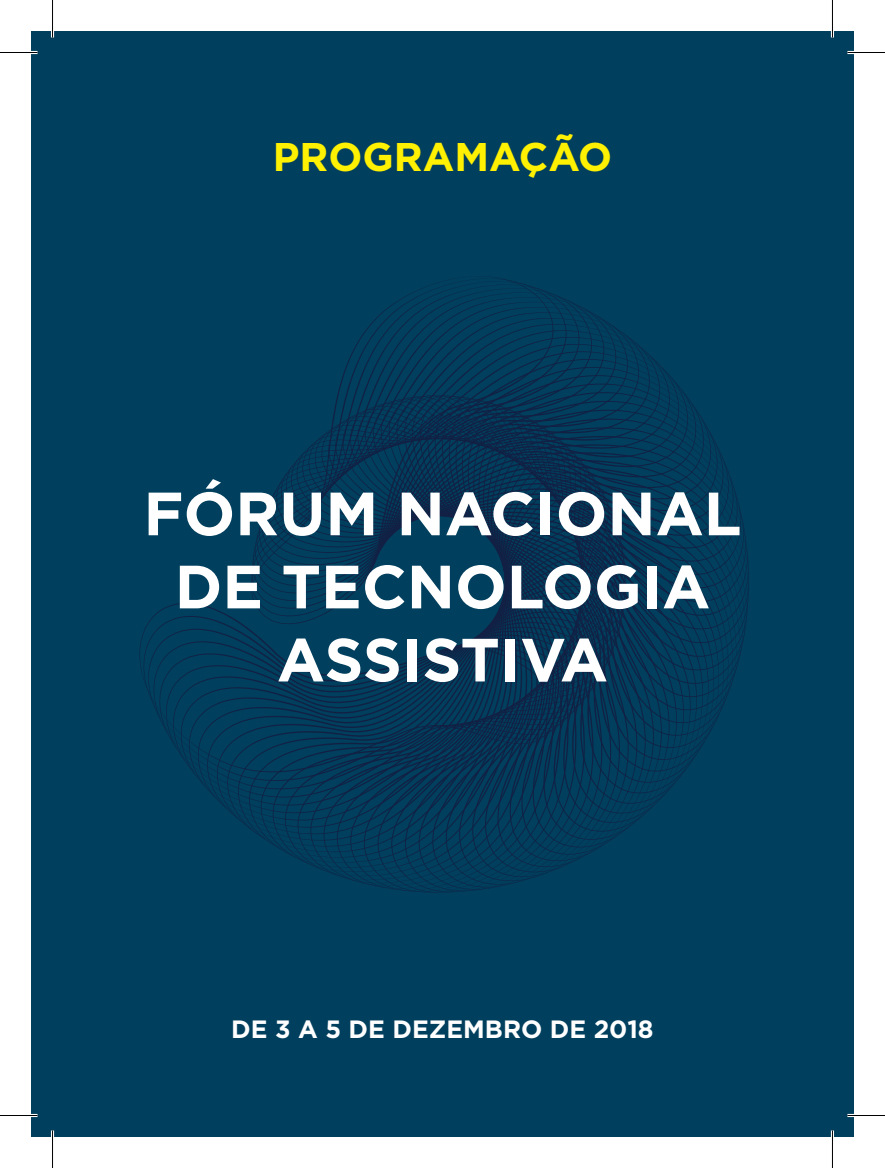
<style>
.page{position:relative;width:885px;height:1168px;background:#fff}
.page>*{position:absolute;margin:0;border:0;box-sizing:border-box;transform-origin:0 0}
.t1{font:700 61px/73px "Gotham";color:#fff;text-align:center}
.t2{font:700 40px "Gotham";color:#fff101}
.t3{font:700 25px "Gotham";color:#fff}
</style>
<div class="page">
<div style="left:31px;top:31px;width:822px;height:1106px;background:#003f5d"></div>
<svg style="left:249px;top:629px;width:12px;height:208px"></svg>
<svg style="left:261px;top:639px;width:12px;height:206px"></svg>
<svg style="left:273px;top:650px;width:12px;height:202px"></svg>
<svg style="left:285px;top:660px;width:12px;height:198px"></svg>
<svg style="left:297px;top:667px;width:13px;height:198px"></svg>
<svg style="left:310px;top:672px;width:13px;height:198px"></svg>
<svg style="left:323px;top:674px;width:13px;height:201px"></svg>
<svg style="left:336px;top:674px;width:14px;height:205px"></svg>
<svg style="left:350px;top:672px;width:14px;height:211px"></svg>
<svg style="left:364px;top:670px;width:13px;height:216px"></svg>
<svg style="left:377px;top:669px;width:72px;height:224px"></svg>
<svg style="left:391px;top:684px;width:75px;height:208px"></svg>
<svg style="left:405px;top:710px;width:68px;height:181px"></svg>
<svg style="left:418px;top:723px;width:70px;height:167px"></svg>
<svg style="left:432px;top:748px;width:72px;height:140px"></svg>
<svg style="left:445px;top:771px;width:72px;height:114px"></svg>
<svg style="left:459px;top:794px;width:75px;height:88px"></svg>
<svg style="left:473px;top:814px;width:171px;height:10px"></svg>
<svg style="left:467px;top:804px;width:188px;height:10px"></svg>
<svg style="left:461px;top:794px;width:204px;height:10px"></svg>
<svg style="left:455px;top:783px;width:220px;height:11px"></svg>
<svg style="left:448px;top:771px;width:237px;height:12px"></svg>
<svg style="left:441px;top:760px;width:252px;height:11px"></svg>
<svg style="left:434px;top:748px;width:267px;height:12px"></svg>
<svg style="left:427px;top:736px;width:281px;height:12px"></svg>
<svg style="left:420px;top:723px;width:295px;height:13px"></svg>
<svg style="left:412px;top:710px;width:309px;height:13px"></svg>
<svg style="left:404px;top:697px;width:323px;height:13px"></svg>
<svg style="left:396px;top:684px;width:336px;height:13px"></svg>
<svg style="left:388px;top:671px;width:348px;height:13px"></svg>
<svg style="left:380px;top:657px;width:359px;height:14px"></svg>
<svg style="left:423px;top:643px;width:320px;height:14px"></svg>
<svg style="left:465px;top:566px;width:284px;height:77px"></svg>
<svg style="left:465px;top:552px;width:283px;height:78px"></svg>
<svg style="left:566px;top:547px;width:181px;height:69px"></svg>
<svg style="left:579px;top:531px;width:167px;height:71px"></svg>
<svg style="left:604px;top:515px;width:140px;height:74px"></svg>
<svg style="left:628px;top:502px;width:113px;height:73px"></svg>
<svg style="left:650px;top:486px;width:88px;height:76px"></svg>
<svg style="left:670px;top:376px;width:10px;height:172px"></svg>
<svg style="left:660px;top:365px;width:10px;height:188px"></svg>
<svg style="left:650px;top:355px;width:10px;height:204px"></svg>
<svg style="left:639px;top:346px;width:11px;height:219px"></svg>
<svg style="left:628px;top:337px;width:11px;height:235px"></svg>
<svg style="left:616px;top:328px;width:12px;height:251px"></svg>
<svg style="left:604px;top:320px;width:12px;height:266px"></svg>
<svg style="left:592px;top:313px;width:12px;height:281px"></svg>
<svg style="left:579px;top:306px;width:13px;height:295px"></svg>
<svg style="left:566px;top:300px;width:13px;height:309px"></svg>
<svg style="left:553px;top:294px;width:13px;height:323px"></svg>
<svg style="left:251px;top:278px;width:302px;height:347px"></svg>
<hr style="left:0;top:51px;width:38px;height:3px;background:#fff">
<hr style="left:847px;top:51px;width:38px;height:3px;background:#fff">
<hr style="left:0;top:1114px;width:38px;height:3px;background:#fff">
<hr style="left:847px;top:1114px;width:38px;height:3px;background:#fff">
<hr style="left:51px;top:0;width:3px;height:38px;background:#fff">
<hr style="left:51px;top:1130px;width:3px;height:38px;background:#fff">
<hr style="left:830px;top:0;width:4px;height:38px;background:#fff">
<hr style="left:830px;top:1130px;width:4px;height:38px;background:#fff">
<hr style="left:0;top:52px;width:38px;height:1px;background:#000">
<hr style="left:847px;top:52px;width:38px;height:1px;background:#000">
<hr style="left:0;top:1115px;width:38px;height:1px;background:#000">
<hr style="left:847px;top:1115px;width:38px;height:1px;background:#000">
<hr style="left:52px;top:0;width:1px;height:38px;background:#000">
<hr style="left:52px;top:1130px;width:1px;height:38px;background:#000">
<hr style="left:832px;top:0;width:1px;height:38px;background:#000">
<hr style="left:832px;top:1130px;width:1px;height:38px;background:#000">
<p class="t2" style="left:273px;top:131px;width:341px">PROGRAMAÇÃO</p>
<p class="t1" style="left:143px;top:477px;width:599px">FÓRUM NACIONAL<br>DE TECNOLOGIA<br>ASSISTIVA</p>
<p class="t3" style="left:231px;top:1012px;width:424px">DE 3 A 5 DE DEZEMBRO DE 2018</p>
</div>
